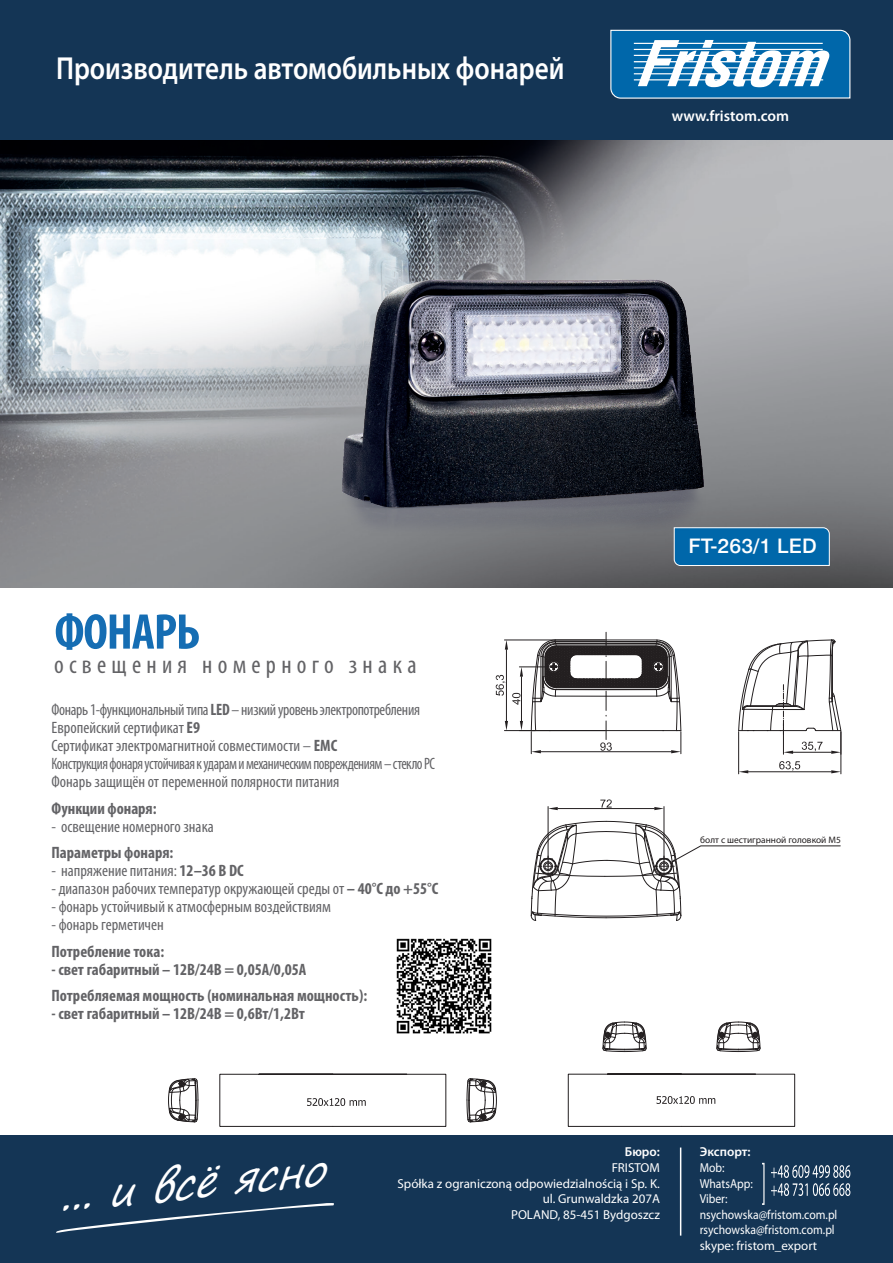
<style>
.page{position:relative;width:893px;height:1263px;background:#fff}
.page>*{position:absolute;margin:0;border:0;box-sizing:border-box;transform-origin:0 0}
.tekst_-_opis_PL_8_5{font:700 condensed 50.55px "Myriad Pro";letter-spacing:-.02em;color:#156db3}
.t1{font:italic 42.45px "Segoe Print";color:#fff}
.t2{font:600 31.95px "Myriad Pro";color:#fff;scale:.85 1}
.tekst_-_opis_PL_8_5-2{font:condensed 25.35px "Myriad Pro";letter-spacing:.21em;color:#636366}
.t3{font:20.1px "Switzer CEFN Medium";color:#fff}
.tekst_-_opis_PL_8_5-3{font:condensed 16.5px "Myriad Pro";letter-spacing:-.005em;color:#636366}
.tekst_-_opis_PL_8_5-4{font:700 condensed 16.5px "Myriad Pro";color:#636366}
.tekst_-_opis_PL_8_5-5{font:condensed 16.5px "Myriad Pro";letter-spacing:-.03em;color:#636366;scale:.9 1}
.tekst_-_opis_PL_8_5-6{font:condensed 16.5px "Myriad Pro";letter-spacing:-.005em;color:#636366;scale:.95 1}
.t4{font:600 15.3px "Myriad Pro";color:#fff}
.t5{font:12.9px "Myriad Pro";color:#fff}
.t6{font:12.9px "Myriad Pro";color:#fff;scale:.9 1}
.t7{font:600 12.9px "Myriad Pro";color:#fff}
.t8{font:9.45px "Myriad Pro";color:#231f20}
.s1{font-weight:700}
</style>
<div class="page">
<img style="left:0;top:139px;width:893px;height:448px">
<svg style="left:673px;top:527px;width:157px;height:39px;background:#0f6fae"></svg>
<img style="left:276px;top:196px;width:519px;height:346px">
<div style="left:0;top:0;width:893px;height:139px;background:#143555"></div>
<div style="left:0;top:1136px;width:893px;height:127px;background:#143555"></div>
<svg style="left:610px;top:29px;width:241px;height:70px;background:#5598c4"></svg>
<svg style="left:56px;top:1203px;width:278px;height:30px"></svg>
<hr style="left:680px;top:1147px;width:1px;height:88px;background:#fff">
<svg style="left:762px;top:1163px;width:2px;height:42px"></svg>
<svg style="left:771px;top:1165px;width:79px;height:31px"></svg>
<hr style="left:548px;top:806px;width:1px;height:59px;background:#231f20">
<hr style="left:664px;top:806px;width:1px;height:59px;background:#231f20">
<hr style="left:558px;top:808px;width:96px;height:1px;background:#231f20">
<svg style="left:548px;top:807px;width:10px;height:3px"></svg>
<svg style="left:654px;top:807px;width:10px;height:3px"></svg>
<svg style="left:600px;top:799px;width:12px;height:8px"></svg>
<hr style="left:738px;top:731px;width:1px;height:43px;background:#231f20">
<hr style="left:841px;top:731px;width:1px;height:43px;background:#231f20">
<hr style="left:748px;top:771px;width:83px;height:1px;background:#231f20">
<svg style="left:739px;top:770px;width:9px;height:3px"></svg>
<svg style="left:831px;top:770px;width:10px;height:3px"></svg>
<svg style="left:779px;top:761px;width:21px;height:10px"></svg>
<svg style="left:738px;top:639px;width:104px;height:115px"></svg>
<svg style="left:531px;top:821px;width:310px;height:100px"></svg>
<svg style="left:496px;top:632px;width:186px;height:122px"></svg>
<img style="left:396px;top:938px;width:96px;height:96px">
<svg style="left:603px;top:1021px;width:43px;height:31px"></svg>
<div style="left:681px;top:1074px;width:114px;height:52px;border:1px solid #231f20"></div>
<svg style="left:716px;top:1022px;width:44px;height:30px"></svg>
<svg style="left:568px;top:1074px;width:188px;height:53px"></svg>
<svg style="left:168px;top:1078px;width:30px;height:44px"></svg>
<div style="left:333px;top:1074px;width:113px;height:52px;border:1px solid #231f20"></div>
<svg style="left:467px;top:1078px;width:30px;height:44px"></svg>
<svg style="left:220px;top:1074px;width:187px;height:53px"></svg>
<p class="t2" style="left:56px;top:48px;width:600px">Производитель автомобильных фонарей</p>
<p class="t4" style="left:672px;top:106px;width:119px">www.fristom.com</p>
<p class="tekst_-_opis_PL_8_5" style="left:55px;top:600px;width:147px">ФОНАРЬ</p>
<p class="tekst_-_opis_PL_8_5-2" style="left:54px;top:649px;width:364px">освещения номерного знака</p>
<p class="tekst_-_opis_PL_8_5-6" style="left:52px;top:700px;width:389px">Фонарь 1-функциональный типа <span class="s1">LED</span> – низкий уровень электропотребления</p>
<p class="tekst_-_opis_PL_8_5-3" style="left:52px;top:718px;width:150px">Европейский сертификат <span class="s1">E9</span></p>
<p class="tekst_-_opis_PL_8_5-3" style="left:52px;top:736px;width:287px">Сертификат электромагнитной совместимости – <span class="s1">EMC</span></p>
<p class="tekst_-_opis_PL_8_5-5" style="left:52px;top:754px;width:428px">Конструкция фонаря устойчивая к ударам и механическим повреждениям – стекло PC</p>
<p class="tekst_-_opis_PL_8_5-3" style="left:52px;top:772px;width:289px">Фонарь защищён от переменной полярности питания</p>
<p class="tekst_-_opis_PL_8_5-4" style="left:52px;top:798px;width:107px">Функции фонаря:</p>
<p class="tekst_-_opis_PL_8_5-3" style="left:52px;top:816px;width:164px">- освещение номерного знака</p>
<p class="tekst_-_opis_PL_8_5-4" style="left:52px;top:842px;width:123px">Параметры фонаря:</p>
<p class="tekst_-_opis_PL_8_5-3" style="left:52px;top:861px;width:194px">- напряжение питания: <span class="s1">12–36 В DC</span></p>
<p class="tekst_-_opis_PL_8_5-3" style="left:52px;top:879px;width:388px">- диапазон рабочих температур окружающей среды от <span class="s1">– 40°C до +55°C</span></p>
<p class="tekst_-_opis_PL_8_5-3" style="left:52px;top:897px;width:281px">- фонарь устойчивый к атмосферным воздействиям</p>
<p class="tekst_-_opis_PL_8_5-3" style="left:52px;top:915px;width:114px">- фонарь герметичен</p>
<p class="tekst_-_opis_PL_8_5-4" style="left:52px;top:941px;width:114px">Потребление тока:</p>
<p class="tekst_-_opis_PL_8_5-4" style="left:52px;top:959px;width:256px">- свет габаритный – 12В/24В = 0,05A/0,05A</p>
<p class="tekst_-_opis_PL_8_5-4" style="left:52px;top:985px;width:317px">Потребляемая мощность (номинальная мощность):</p>
<p class="tekst_-_opis_PL_8_5-4" style="left:52px;top:1003px;width:255px">- свет габаритный – 12В/24В = 0,6Вт/1,2Вт</p>
<p class="t3" style="left:689px;top:534px;width:130px">FT-263/1 LED</p>
<p class="t8" style="left:700px;top:834px;width:142px">болт с шестигранной головкой M5</p>
<p class="t1" style="left:55px;top:1160px;width:268px;rotate:-6deg">... и всё ясно</p>
<p class="t7" style="left:625px;top:1144px;width:37px">Бюро:</p>
<p class="t5" style="left:612px;top:1160px;width:50px">FRISTOM</p>
<p class="t5" style="left:398px;top:1175px;width:264px">Spółka z ograniczoną odpowiedzialnością i Sp. K.</p>
<p class="t5" style="left:543px;top:1191px;width:119px">ul. Grunwaldzka 207A</p>
<p class="t5" style="left:511px;top:1206px;width:150px">POLAND, 85-451 Bydgoszcz</p>
<p class="t7" style="left:700px;top:1144px;width:52px">Экспорт:</p>
<p class="t6" style="left:700px;top:1160px;width:29px">Mob:</p>
<p class="t6" style="left:700px;top:1175px;width:61px">WhatsApp:</p>
<p class="t6" style="left:700px;top:1191px;width:32px">Viber:</p>
<p class="t6" style="left:700px;top:1206px;width:155px">nsychowska@fristom.com.pl</p>
<p class="t6" style="left:700px;top:1222px;width:152px">rsychowska@fristom.com.pl</p>
<p class="t5" style="left:700px;top:1237px;width:119px">skype: fristom_export</p>
</div>
